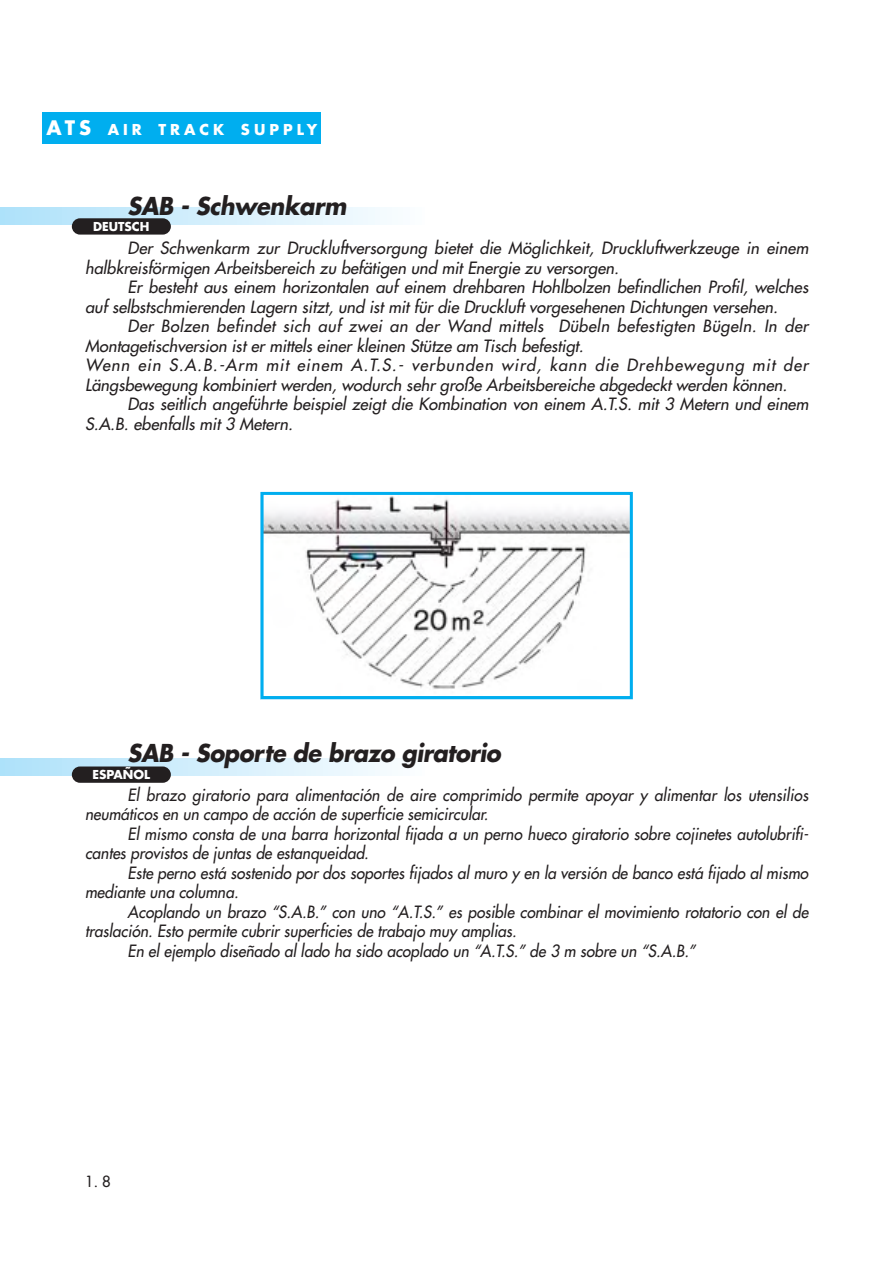
<style>
.page{position:relative;width:893px;height:1262px;background:#fff}
.page>*{position:absolute;margin:0;border:0;box-sizing:border-box;transform-origin:0 0}
.t1{font:italic 700 24px "Futura";letter-spacing:-.02em;color:#231f20;scale:.94 1}
.t2{font:italic 16.5px/19.5px "Futura";color:#231f20}
.t3{font:italic 16.5px/19.5px "Futura";color:#231f20;scale:.94 1}
.t4{font:15px "Futura";color:#231f20}
.t5{font:700 14.7px "Futura";letter-spacing:.275em;color:#fff}
.t6{font:700 12px "Futura";color:#fff}
.s1{font-size:19.5px}
</style>
<div class="page">
<div style="left:0;top:208px;width:425px;height:17px;background:linear-gradient(to right,#aee1fa,#fbfdff)"></div>
<div style="left:0;top:758px;width:425px;height:17px;background:linear-gradient(to right,#aee1fa,#fbfdff)"></div>
<div style="left:72px;top:218px;width:99px;height:16px;background:#231f20;border-radius:8px"></div>
<div style="left:72px;top:766px;width:99px;height:16px;background:#231f20;border-radius:8px"></div>
<img style="left:264px;top:496px;width:364px;height:193px">
<div style="left:260px;top:492px;width:372px;height:207px;border:3px solid #00aeef"></div>
<div style="left:43px;top:112px;width:278px;height:32px;background:#00aeef"></div>
<p class="t5" style="left:47px;top:123px;width:272px"><span class="s1">ATS</span> AIR TRACK SUPPLY</p>
<h1 class="t1" style="left:128px;top:195px;width:234px">SAB - Schwenkarm</h1>
<p class="t2" style="left:85px;top:240px;width:724px;text-indent:43px">Der Schwenkarm zur Druckluftversorgung bietet die Möglichkeit, Druckluftwerkzeuge in einem halbkreisförmigen Arbeitsbereich zu befätigen und mit Energie zu versorgen.</p>
<p class="t2" style="left:85px;top:279px;width:724px;text-indent:43px">Er besteht aus einem horizontalen auf einem drehbaren Hohlbolzen befindlichen Profil, welches auf selbstschmierenden Lagern sitzt, und ist mit für die Druckluft vorgesehenen Dichtungen versehen.</p>
<p class="t2" style="left:85px;top:318px;width:724px;text-indent:43px">Der Bolzen befindet sich auf zwei an der Wand mittels Dübeln befestigten Bügeln. In der Montagetischversion ist er mittels einer kleinen Stütze am Tisch befestigt.<br>Wenn ein S.A.B.-Arm mit einem A.T.S.- verbunden wird, kann die Drehbewegung mit der Längsbewegung kombiniert werden, wodurch sehr große Arbeitsbereiche abgedeckt werden können.</p>
<p class="t2" style="left:85px;top:396px;width:724px;text-indent:43px">Das seitlich angeführte beispiel zeigt die Kombination von einem A.T.S. mit 3 Metern und einem<br>S.A.B. ebenfalls mit 3 Metern.</p>
<p class="t6" style="left:93px;top:221px;width:58px">DEUTSCH</p>
<h1 class="t1" style="left:128px;top:741px;width:398px">SAB - Soporte de brazo giratorio</h1>
<p class="t3" style="left:85px;top:786px;width:770px;text-indent:43px">El brazo giratorio para alimentación de aire comprimido permite apoyar y alimentar los utensilios neumáticos en un campo de acción de superficie semicircular.</p>
<p class="t3" style="left:85px;top:825px;width:771px;text-indent:43px">El mismo consta de una barra horizontal fijada a un perno hueco giratorio sobre cojinetes autolubrifi&shy;cantes provistos de juntas de estanqueidad.</p>
<p class="t3" style="left:85px;top:864px;width:771px;text-indent:43px">Este perno está sostenido por dos soportes fijados al muro y en la versión de banco está fijado al mismo mediante una columna.</p>
<p class="t3" style="left:128px;top:903px;width:725px">Acoplando un brazo “S.A.B.” con uno “A.T.S.” es posible combinar el movimiento rotatorio con el de</p>
<p class="t3" style="left:85px;top:922px;width:460px">traslación. Esto permite cubrir superficies de trabajo muy amplias.</p>
<p class="t3" style="left:128px;top:942px;width:606px">En el ejemplo diseñado al lado ha sido acoplado un “A.T.S.” de 3 m sobre un “S.A.B.”</p>
<p class="t6" style="left:93px;top:769px;width:59px">ESPAÑOL</p>
<p class="t4" style="left:85px;top:1173px;width:27px">1. 8</p>
</div>
